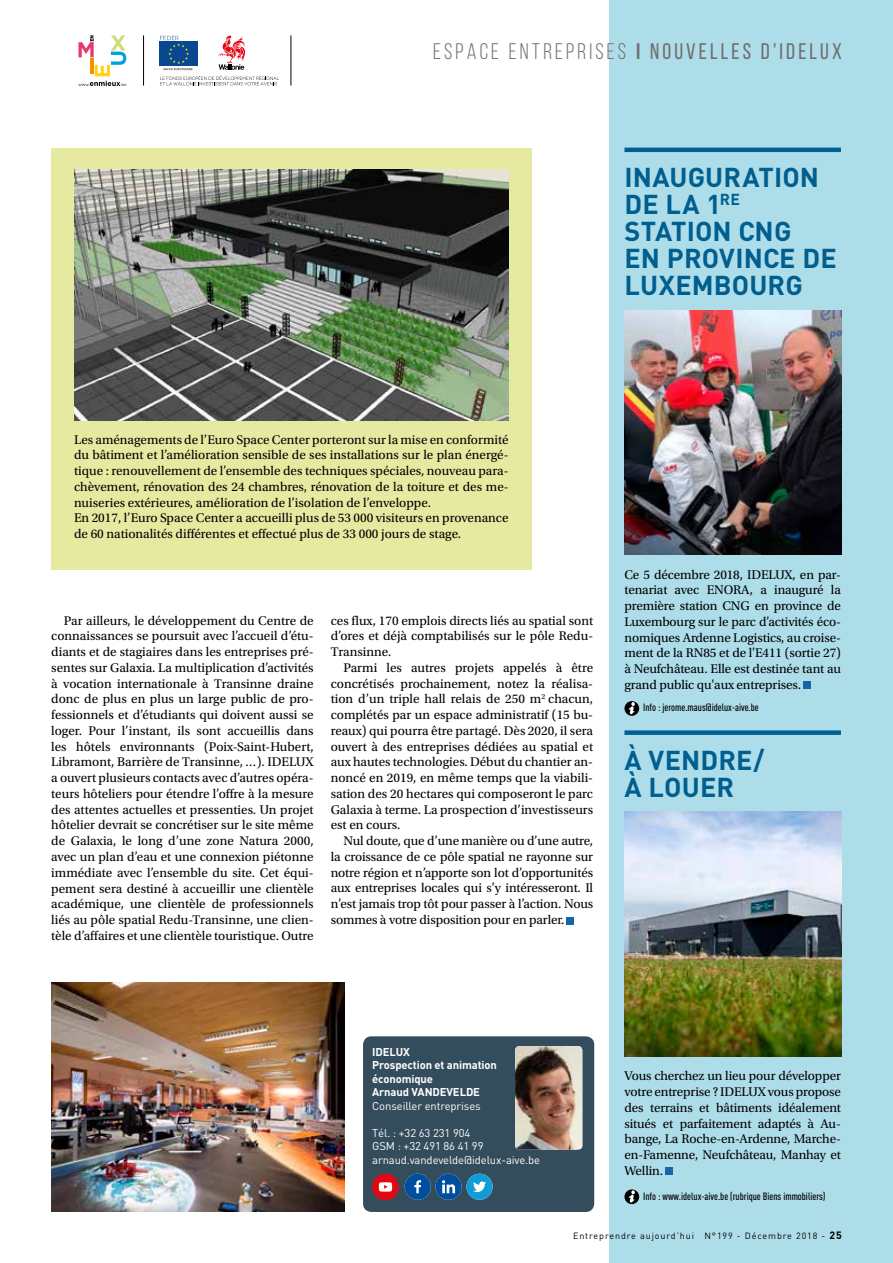
<style>
.page{position:relative;width:893px;height:1263px;background:#fff}
.page>*{position:absolute;margin:0;border:0;box-sizing:border-box;transform-origin:0 0}
.t1{font:700 27px/27px "DIN";letter-spacing:.005em;color:#005f8f}
.t2{font:22.5px "Bebas Neue";letter-spacing:.14em;color:#706f6f}
.t3{font:13.2px/15.8px "Utopia Std";color:#000;text-align:justify}
.t4{font:11.25px/13.5px "DIN";letter-spacing:-.01em;color:#fff}
.t5{font:700 11.25px/13.5px "DIN";letter-spacing:-.01em;color:#fff}
.t6{font:500 10.5px "DIN Cond";color:#000}
.t7{font:9px "DIN";letter-spacing:.1em;color:#000}
.s1{font-weight:700}
.s2{font-style:inherit}
.s3{font-weight:700;font-size:10.5px}
</style>
<div class="page">
<div style="left:609px;top:0;width:284px;height:1263px;background:#aeddea"></div>
<div style="left:51px;top:149px;width:480px;height:421px;background:#e6eaa0"></div>
<div style="left:567px;top:917px;width:7px;height:7px;background:#1966a7"></div>
<hr style="left:624px;top:148px;width:217px;height:4px;background:#005f8f">
<img style="left:624px;top:310px;width:217px;height:245px">
<div style="left:804px;top:682px;width:7px;height:7px;background:#1966a7"></div>
<svg style="left:624px;top:701px;width:15px;height:15px"></svg>
<svg style="left:628px;top:702px;width:7px;height:12px"></svg>
<div style="left:624px;top:730px;width:217px;height:5px;background:#005f8f"></div>
<img style="left:624px;top:812px;width:217px;height:244px">
<div style="left:666px;top:1168px;width:7px;height:7px;background:#1966a7"></div>
<svg style="left:624px;top:1189px;width:15px;height:15px"></svg>
<svg style="left:628px;top:1190px;width:7px;height:12px"></svg>
<div style="left:160px;top:41px;width:38px;height:25px;background:#084890"></div>
<hr style="left:143px;top:35px;width:1px;height:51px;background:#000">
<hr style="left:291px;top:35px;width:1px;height:51px;background:#000">
<svg style="left:78px;top:35px;width:48px;height:51px"></svg>
<svg style="left:160px;top:36px;width:32px;height:34px"></svg>
<svg style="left:160px;top:76px;width:119px;height:9px"></svg>
<svg style="left:219px;top:35px;width:26px;height:35px"></svg>
<div style="left:363px;top:1036px;width:231px;height:176px;background:#334d5c;border-radius:9px"></div>
<img style="left:515px;top:1046px;width:67px;height:103px">
<svg style="left:405px;top:1174px;width:88px;height:26px"></svg>
<div style="left:372px;top:1174px;width:27px;height:26px;background:#e30613;border-radius:50%"></div>
<svg style="left:379px;top:1182px;width:13px;height:9px"></svg>
<img style="left:51px;top:982px;width:294px;height:230px">
<img style="left:74px;top:169px;width:435px;height:252px">
<h2 class="t2" style="left:433px;top:40px;width:410px">ESPACE ENTREPRISES <span class="s1">I</span> <span class="s2">NOUVELLES D'IDELUX</span></h2>
<h1 class="t1" style="left:624px;top:163px;width:214px">INAUGURATION<br>DE LA 1<sup>RE<br></sup>STATION CNG<br>EN PROVINCE DE<br>LUXEMBOURG</h1>
<p class="t3" style="left:74px;top:432px;width:436px;text-align:left">Les aménagements de l’Euro Space Center porteront sur la mise en conformité du bâtiment et l’amélioration sensible de ses installations sur le plan énergé&shy;tique : renouvellement de l’ensemble des techniques spéciales, nouveau para&shy;chèvement, rénovation des 24 chambres, rénovation de la toiture et des me&shy;nuiseries extérieures, amélioration de l’isolation de l’enveloppe.<br>En 2017, l’Euro Space Center a accueilli plus de 53 000 visiteurs en provenance de 60 nationalités différentes et effectué plus de 33 000 jours de stage.</p>
<p class="t3" style="left:51px;top:613px;width:264px;text-indent:13px">Par ailleurs, le développement du Centre de connaissances se poursuit avec l’accueil d’étu&shy;diants et de stagiaires dans les entreprises pré&shy;sentes sur Galaxia. La multiplication d’activités à vocation internationale à Transinne draine donc de plus en plus un large public de pro&shy;fessionnels et d’étudiants qui doivent aussi se loger. Pour l’instant, ils sont accueillis dans les hôtels environnants (Poix-Saint-Hubert, Libramont, Barrière de Transinne, …). IDELUX a ouvert plusieurs contacts avec d’autres opéra&shy;teurs hôteliers pour étendre l’offre à la mesure des attentes actuelles et pressenties. Un projet hôtelier devrait se concrétiser sur le site même de Galaxia, le long d’une zone Natura 2000, avec un plan d’eau et une connexion piétonne immédiate avec l’ensemble du site. Cet équi&shy;pement sera destiné à accueillir une clientèle académique, une clientèle de professionnels liés au pôle spatial Redu-Transinne, une clien&shy;tèle d’affaires et une clientèle touristique. Outre</p>
<p class="t3" style="left:331px;top:613px;width:264px">ces flux, 170 emplois directs liés au spatial sont d’ores et déjà comptabilisés sur le pôle Redu-Transinne.</p>
<p class="t3" style="left:331px;top:660px;width:264px;text-indent:13px">Parmi les autres projets appelés à être concrétisés prochainement, notez la réalisa&shy;tion d’un triple hall relais de 250 m<sup>2</sup> chacun, complétés par un espace administratif (15 bu&shy;reaux) qui pourra être partagé. Dès 2020, il sera ouvert à des entreprises dédiées au spatial et aux hautes technologies. Début du chantier an&shy;noncé en 2019, en même temps que la viabili&shy;sation des 20 hectares qui composeront le parc Galaxia à terme. La prospection d’investisseurs est en cours.</p>
<p class="t3" style="left:331px;top:833px;width:264px;text-indent:13px">Nul doute, que d’une manière ou d’une autre, la croissance de ce pôle spatial ne rayonne sur notre région et n’apporte son lot d’opportunités aux entreprises locales qui s’y intéresseront. Il n’est jamais trop tôt pour passer à l’action. Nous sommes à votre disposition pour en parler.</p>
<p class="t3" style="left:624px;top:567px;width:218px">Ce 5 décembre 2018, IDELUX, en par&shy;tenariat avec ENORA, a inauguré la première station CNG en province de Luxembourg sur le parc d’activités éco&shy;nomiques Ardenne Logistics, au croise&shy;ment de la RN85 et de l'E411 (sortie 27) à Neufchâteau. Elle est destinée tant au grand public qu'aux entreprises.</p>
<p class="t6" style="left:643px;top:701px;width:117px">Info : jerome.maus@idelux-aive.be</p>
<h1 class="t1" style="left:624px;top:746px;width:141px">À VENDRE/<br>À LOUER</h1>
<p class="t5" style="left:372px;top:1044px;width:126px">IDELUX<br>Prospection et animation économique<br>Arnaud VANDEVELDE</p>
<p class="t4" style="left:372px;top:1099px;width:110px">Conseiller entreprises</p>
<p class="t4" style="left:372px;top:1126px;width:169px">Tél. : +32 63 231 904<br>GSM : +32 491 86 41 99 arnaud.vandevelde@idelux-aive.be</p>
<p class="t3" style="left:624px;top:1068px;width:218px">Vous cherchez un lieu pour développer votre entreprise ? IDELUX vous propose des terrains et bâtiments idéalement situés et parfaitement adaptés à Au&shy;bange, La Roche-en-Ardenne, Marche&shy;en-Famenne, Neufchâteau, Manhay et Wellin.</p>
<p class="t6" style="left:643px;top:1190px;width:184px">Info : www.idelux-aive.be (rubrique Biens immobiliers)</p>
<p class="t7" style="left:573px;top:1231px;width:270px">Entreprendre aujourd’hui N°199 - Décembre 2018 - <span class="s3">25</span></p>
</div>
